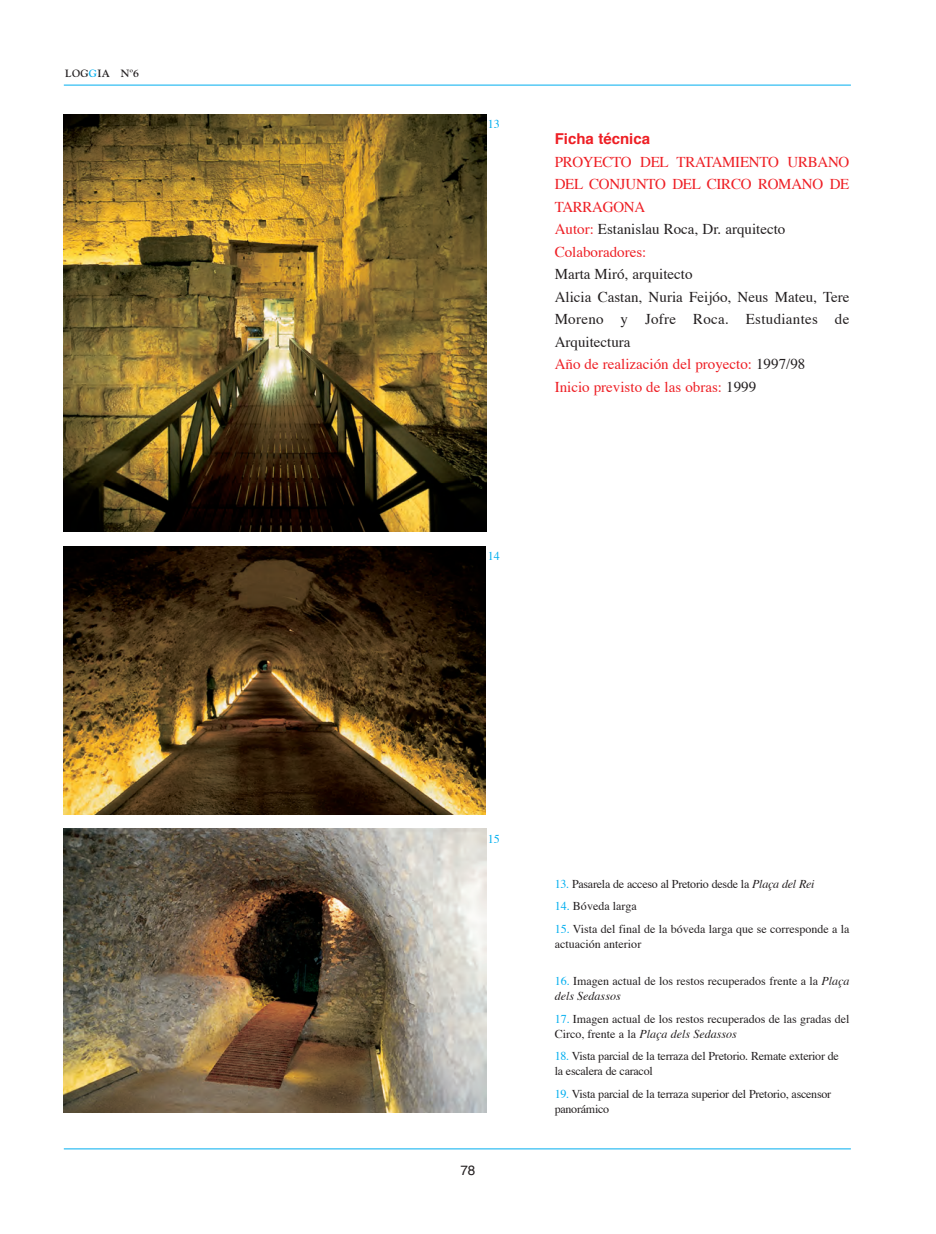
<style>
.page{position:relative;width:936px;height:1234px;background:#fff}
.page>*{position:absolute;margin:0;border:0;box-sizing:border-box;transform-origin:0 0}
.t1{font:15px/22.5px "Times";color:#231f20}
.t2{font:15px/22.5px "Times";letter-spacing:-.02em;color:#ee1e24}
.t3{font:700 15px "Helvetica";color:#ee1e24}
.t4{font:13.5px "Helvetica";color:#231f20}
.t5{font:12px/15px "Times";color:#231f20}
.t6{font:12px/15px "Times";letter-spacing:-.02em;color:#231f20}
.t7{font:12px "Times";color:#00aeef}
.t8{font:700 10.5px "Goudy";letter-spacing:.03em;color:#231f20}
.s1{color:#00aeef}
.s2{color:#231f20}
.s3{color:#ee1e24}
.s4{font-style:italic}
</style>
<div class="page">
<hr style="left:64px;top:1148px;width:786px;height:1px;background:#00aeef">
<hr style="left:64px;top:85px;width:786px;height:1px;background:#00aeef">
<img style="left:64px;top:114px;width:422px;height:417px">
<img style="left:64px;top:546px;width:422px;height:268px">
<img style="left:64px;top:828px;width:422px;height:284px">
<p class="t8" style="left:65px;top:67px;width:75px">LOG<span class="s1">G</span>IA Nº6</p>
<p class="t7" style="left:488px;top:119px;width:13px">13</p>
<p class="t3" style="left:554px;top:132px;width:97px">Ficha técnica</p>
<p class="t2" style="left:554px;top:151px;width:296px">PROYECTO DEL TRATAMIENTO URBANO<br>DEL CONJUNTO DEL CIRCO ROMANO DE<br>TARRAGONA<br>Autor: <span class="s2">Estanislau Roca, Dr. arquitecto<br></span>Colaboradores:</p>
<p class="t1" style="left:554px;top:264px;width:296px">Marta Miró, arquitecto<br>Alicia Castan, Nuria Feijóo, Neus Mateu, Tere<br>Moreno y Jofre Roca. Estudiantes de<br>Arquitectura<br><span class="s3">Año de realización del proyecto:</span> 1997/98<br><span class="s3">Inicio previsto de las obras:</span> 1999</p>
<p class="t7" style="left:488px;top:550px;width:13px">14</p>
<p class="t7" style="left:488px;top:833px;width:13px">15</p>
<p class="t4" style="left:460px;top:1163px;width:17px">78</p>
<p class="t6" style="left:554px;top:877px;width:261px"><span class="s1">13.</span> Pasarela de acceso al Pretorio desde la <span class="s4">Plaça del Rei</span></p>
<p class="t5" style="left:554px;top:899px;width:84px"><span class="s1">14.</span> Bóveda larga</p>
<p class="t5" style="left:554px;top:922px;width:296px"><span class="s1">15.</span> Vista del final de la bóveda larga que se corresponde a la actuación anterior</p>
<p class="t5" style="left:554px;top:974px;width:296px"><span class="s1">16.</span> Imagen actual de los restos recuperados frente a la <span class="s4">Plaça dels Sedassos</span></p>
<p class="t5" style="left:554px;top:1012px;width:296px"><span class="s1">17.</span> Imagen actual de los restos recuperados de las gradas del<br>Circo, frente a la <span class="s4">Plaça dels Sedassos</span></p>
<p class="t6" style="left:554px;top:1049px;width:286px"><span class="s1">18.</span> Vista parcial de la terraza del Pretorio. Remate exterior de la escalera de caracol</p>
<p class="t6" style="left:554px;top:1087px;width:278px"><span class="s1">19.</span> Vista parcial de la terraza superior del Pretorio, ascensor panorámico</p>
</div>
